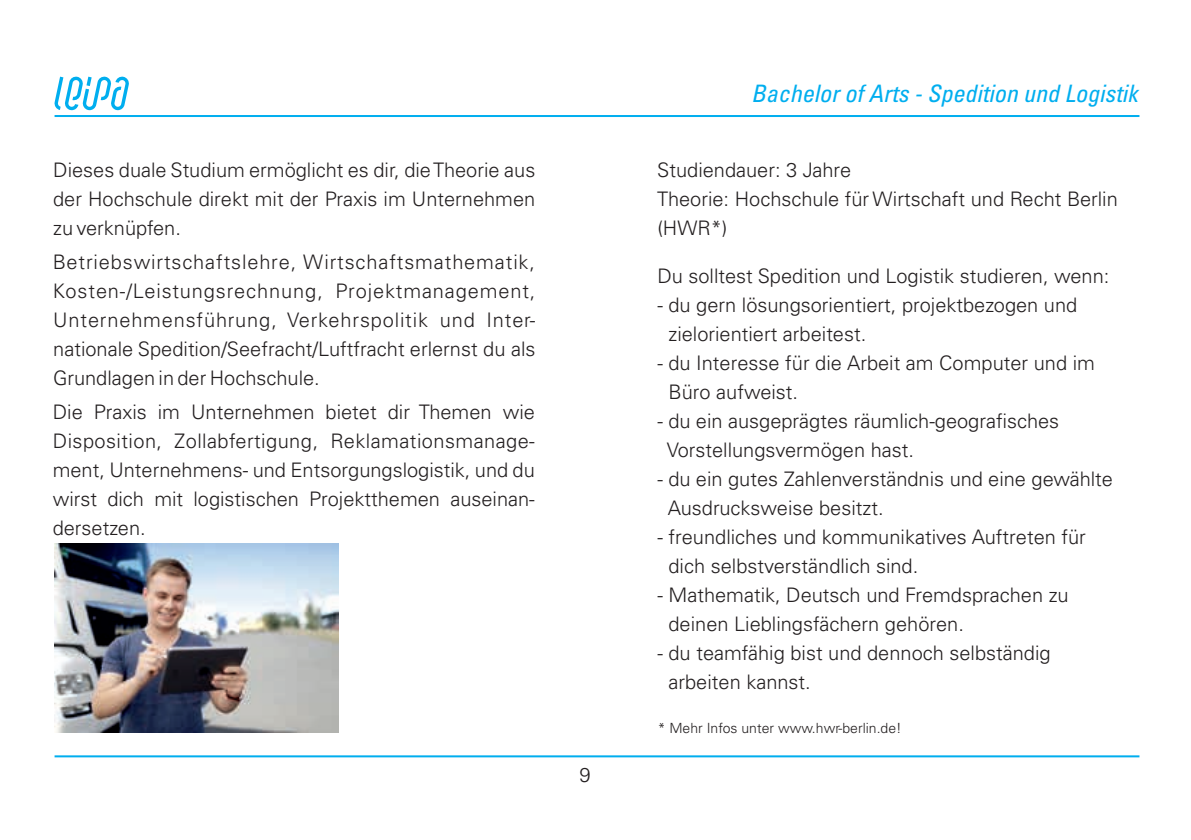
<style>
.page{position:relative;width:1191px;height:840px;background:#fff}
.page>*{position:absolute;margin:0;border:0;box-sizing:border-box;transform-origin:0 0}
.t1{font:italic condensed 24px "Univers LT Pro";color:#00aeef}
.t2{font:300 20px/29px "Univers LT Pro 45";color:#231f20}
.t3{font:300 14px "Univers LT Pro 45";color:#231f20}
</style>
<div class="page">
<hr style="left:55px;top:115px;width:1084px;height:2px;background:#00aeef">
<svg style="left:54px;top:76px;width:75px;height:34px"></svg>
<hr style="left:55px;top:755px;width:1084px;height:2px;background:#00aeef">
<img style="left:54px;top:543px;width:284px;height:189px">
<p class="t2" style="left:53px;top:155px;width:483px;text-align:justify">Dieses duale Studium ermöglicht es dir, die Theorie aus der Hochschule direkt mit der Praxis im Unternehmen zu verknüpfen.</p>
<p class="t2" style="left:53px;top:246px;width:484px;text-align:justify">Betriebswirtschaftslehre, Wirtschaftsmathematik, Kosten-/Leistungsrechnung, Projektmanagement, Unternehmensführung, Verkehrspolitik und Inter&shy;nationale Spedition/Seefracht/Luftfracht erlernst du als Grundlagen in der Hochschule.</p>
<p class="t2" style="left:53px;top:396px;width:484px;text-align:justify">Die Praxis im Unternehmen bietet dir Themen wie Disposition, Zollabfertigung, Reklamationsmanage&shy;ment, Unternehmens- und Entsorgungslogistik, und du wirst dich mit logistischen Projektthemen auseinan&shy;dersetzen.</p>
<p class="t2" style="left:579px;top:759px;width:13px">9</p>
<p class="t1" style="left:751px;top:78px;width:388px">Bachelor of Arts - Spedition und Logistik</p>
<p class="t2" style="left:657px;top:155px;width:462px">Studiendauer: 3 Jahre<br>Theorie: Hochschule für Wirtschaft und Recht Berlin</p>
<p class="t2" style="left:657px;top:213px;width:72px">(HWR*)</p>
<p class="t2" style="left:657px;top:261px;width:453px">Du solltest Spedition und Logistik studieren, wenn:</p>
<p class="t2" style="left:657px;top:290px;width:421px">- du gern lösungsorientiert, projektbezogen und</p>
<p class="t2" style="left:668px;top:319px;width:199px">zielorientiert arbeitest.</p>
<p class="t2" style="left:668px;top:348px;width:428px;text-indent:-11px">- du Interesse für die Arbeit am Computer und im<br>Büro aufweist.</p>
<p class="t2" style="left:657px;top:406px;width:403px">- du ein ausgeprägtes räumlich-geografisches</p>
<p class="t2" style="left:667px;top:435px;width:249px">Vorstellungsvermögen hast.</p>
<p class="t2" style="left:668px;top:464px;width:446px;text-indent:-11px">- du ein gutes Zahlenverständnis und eine gewählte<br>Ausdrucksweise besitzt.</p>
<p class="t2" style="left:668px;top:521px;width:419px;text-indent:-11px">- freundliches und kommunikatives Auftreten für dich selbstverständlich sind.</p>
<p class="t2" style="left:657px;top:579px;width:413px">- Mathematik, Deutsch und Fremdsprachen zu</p>
<p class="t2" style="left:668px;top:608px;width:297px">deinen Lieblingsfächern gehören.</p>
<p class="t2" style="left:668px;top:637px;width:383px;text-indent:-11px">- du teamfähig bist und dennoch selbständig arbeiten kannst.</p>
<p class="t3" style="left:657px;top:718px;width:245px">* Mehr Infos unter www.hwr-berlin.de!</p>
</div>
